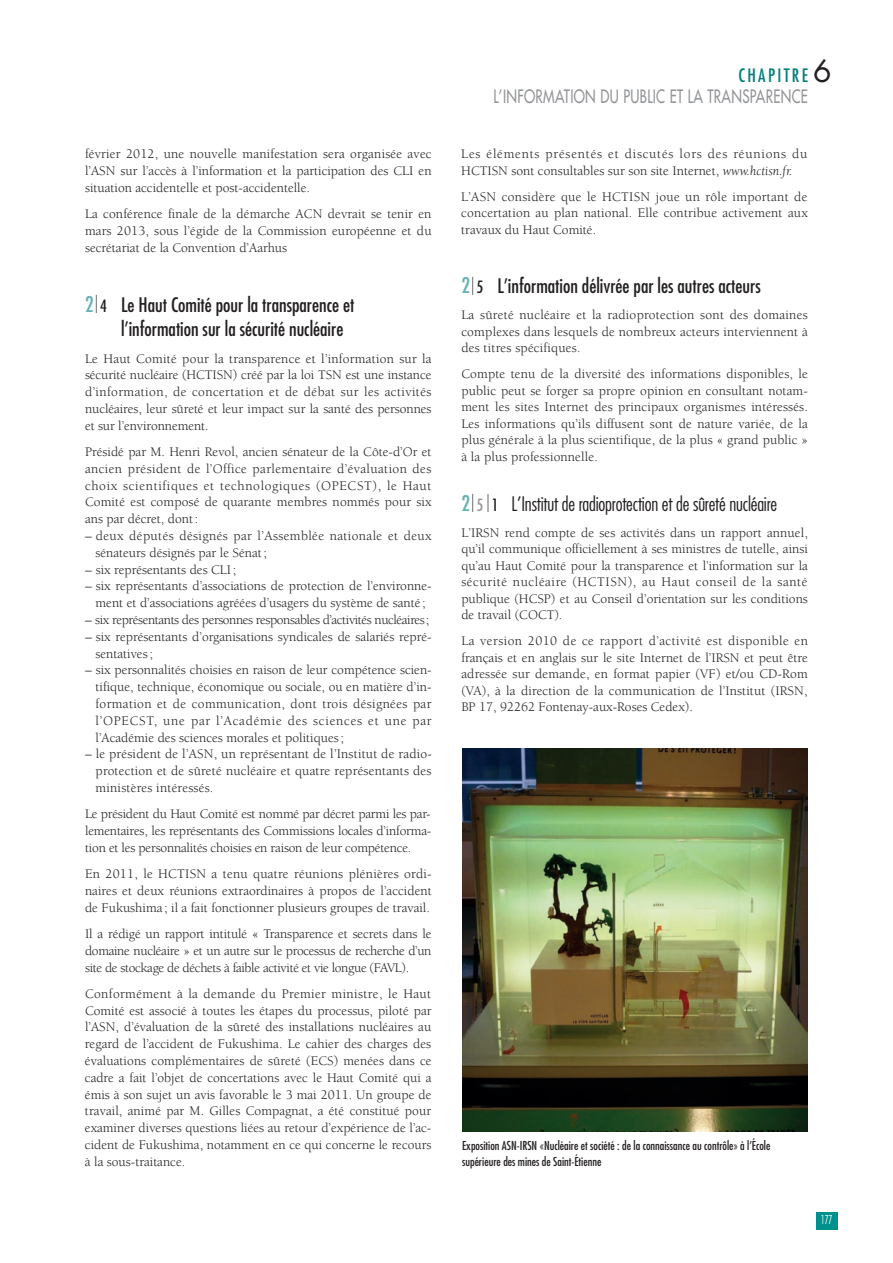
<style>
.page{position:relative;width:893px;height:1263px;background:#fff}
.page>*{position:absolute;margin:0;border:0;box-sizing:border-box;transform-origin:0 0}
.t1{font:30px "Futura";color:#231f20}
.t2{font:condensed 19.5px/24.3px "Futura";color:#231f20}
.t3{font:300 condensed 19.5px "Futura";letter-spacing:-.01em;color:#231f20}
.t4{font:18px "Futura";letter-spacing:.025em;color:#939598;scale:.75 1}
.t5{font:condensed 18px "Futura";letter-spacing:.13em;color:#007e7a}
.t6{font:13.5px/16.8px "Berkeley";color:#231f20;text-align:justify}
.t7{font:13.5px/16.5px "Berkeley";letter-spacing:.055em;color:#231f20}
.t8{font:13.5px/16.8px "Berkeley";letter-spacing:.03em;color:#231f20}
.t9{font:13.5px "Berkeley";letter-spacing:-.03em;color:#231f20}
.t10{font:condensed 12px/16.5px "Futura";color:#231f20}
.t11{font:300 condensed 12px "Futura";color:#fff;scale:.8 1}
.s1{font-size:21px;color:#67b1b2}
.s2{font-size:24px}
.s3{font-size:16.5px}
.s4{font-style:italic}
.s5{font-weight:400;font-size:21px;color:#67b1b2}
.s6{font-weight:400;font-size:24px}
.s7{font-weight:400;font-size:16.5px;color:#939598}
.s8{font-weight:400;font-size:16.5px}
</style>
<div class="page">
<div style="left:816px;top:1212px;width:22px;height:17px;background:#00918f"></div>
<img style="left:463px;top:748px;width:344px;height:383px">
<p class="t6" style="left:85px;top:147px;width:348px">février 2012, une nouvelle manifestation sera organisée avec l’ASN sur l’accès à l’information et la participation des CLI en situation accidentelle et post-accidentelle.</p>
<p class="t6" style="left:85px;top:207px;width:348px">La conférence finale de la démarche ACN devrait se tenir en mars 2013, sous l’égide de la Commission européenne et du secrétariat de la Convention d’Aarhus</p>
<h2 class="t2" style="left:121px;top:294px;width:235px;text-indent:-36px"><span class="s1">2</span><span class="s2">I</span> <span class="s3">4</span> Le Haut Comité pour la transparence et l’information sur la sécurité nucléaire</h2>
<p class="t6" style="left:85px;top:351px;width:348px">Le Haut Comité pour la transparence et l’information sur la sécurité nucléaire (HCTISN) créé par la loi TSN est une instance d’information, de concertation et de débat sur les activités nucléaires, leur sûreté et leur impact sur la santé des personnes et sur l’environnement.</p>
<p class="t6" style="left:85px;top:444px;width:348px">Présidé par M. Henri Revol, ancien sénateur de la Côte-d’Or et ancien président de l’Office parlementaire d’évaluation des choix scientifiques et technologiques (OPECST), le Haut Comité est composé de quarante membres nommés pour six ans par décret, dont :</p>
<p class="t8" style="left:96px;top:528px;width:338px;text-indent:-11px">– deux députés désignés par l’Assemblée nationale et deux sénateurs désignés par le Sénat ;</p>
<p class="t6" style="left:85px;top:562px;width:153px">– six représentants des CLI ;</p>
<p class="t6" style="left:85px;top:579px;width:348px;text-align:center">– six représentants d’associations de protection de l’environne&shy;ment et d’associations agréées d’usagers du système de santé ;</p>
<p class="t9" style="left:85px;top:614px;width:346px">– six représentants des personnes responsables d’activités nucléaires ;</p>
<p class="t6" style="left:96px;top:629px;width:338px;text-indent:-11px">– six représentants d’organisations syndicales de salariés repré&shy;sentatives ;</p>
<p class="t6" style="left:96px;top:663px;width:338px;text-indent:-11px">– six personnalités choisies en raison de leur compétence scien&shy;tifique, technique, économique ou sociale, ou en matière d’in&shy;formation et de communication, dont trois désignées par l’OPECST, une par l’Académie des sciences et une par l’Académie des sciences morales et politiques ;</p>
<p class="t6" style="left:96px;top:747px;width:338px;text-indent:-11px">– le président de l’ASN, un représentant de l’Institut de radio&shy;protection et de sûreté nucléaire et quatre représentants des ministères intéressés.</p>
<p class="t6" style="left:85px;top:807px;width:348px">Le président du Haut Comité est nommé par décret parmi les par&shy;lementaires, les représentants des Commissions locales d’informa&shy;tion et les personnalités choisies en raison de leur compétence.</p>
<p class="t6" style="left:85px;top:866px;width:348px">En 2011, le HCTISN a tenu quatre réunions plénières ordi&shy;naires et deux réunions extraordinaires à propos de l’accident de Fukushima ; il a fait fonctionner plusieurs groupes de travail.</p>
<p class="t6" style="left:85px;top:926px;width:348px">Il a rédigé un rapport intitulé « Transparence et secrets dans le domaine nucléaire » et un autre sur le processus de recherche d’un site de stockage de déchets à faible activité et vie longue (FAVL).</p>
<p class="t6" style="left:85px;top:986px;width:348px">Conformément à la demande du Premier ministre, le Haut Comité est associé à toutes les étapes du processus, piloté par l’ASN, d’évaluation de la sûreté des installations nucléaires au regard de l’accident de Fukushima. Le cahier des charges des évaluations complémentaires de sûreté (ECS) menées dans ce cadre a fait l’objet de concertations avec le Haut Comité qui a émis à son sujet un avis favorable le 3 mai 2011. Un groupe de travail, animé par M. Gilles Compagnat, a été constitué pour examiner diverses questions liées au retour d’expérience de l’ac&shy;cident de Fukushima, notamment en ce qui concerne le recours à la sous-traitance.</p>
<h1 class="t1" style="left:813px;top:57px;width:20px">6</h1>
<h3 class="t5" style="left:738px;top:67px;width:71px">CHAPITRE</h3>
<h3 class="t4" style="left:493px;top:87px;width:421px">L’INFORMATION DU PUBLIC ET LA TRANSPARENCE</h3>
<p class="t7" style="left:461px;top:147px;width:348px">Les éléments présentés et discutés lors des réunions du<br>HCTISN sont consultables sur son site Internet, <span class="s4">www.hctisn.fr.</span></p>
<p class="t6" style="left:461px;top:189px;width:348px">L’ASN considère que le HCTISN joue un rôle important de concertation au plan national. Elle contribue activement aux travaux du Haut Comité.</p>
<h2 class="t2" style="left:461px;top:275px;width:301px"><span class="s1">2</span><span class="s2">I</span> <span class="s3">5</span> L’information délivrée par les autres acteurs</h2>
<p class="t6" style="left:461px;top:308px;width:348px">La sûreté nucléaire et la radioprotection sont des domaines complexes dans lesquels de nombreux acteurs interviennent à des titres spécifiques.</p>
<p class="t6" style="left:461px;top:367px;width:348px">Compte tenu de la diversité des informations disponibles, le public peut se forger sa propre opinion en consultant notam&shy;ment les sites Internet des principaux organismes intéressés.<br>Les informations qu’ils diffusent sont de nature variée, de la plus générale à la plus scientifique, de la plus « grand public » à la plus professionnelle.</p>
<h2 class="t3" style="left:461px;top:495px;width:317px"><span class="s5">2</span><span class="s6">I</span> <span class="s7">5</span> <span class="s6">I</span> <span class="s8">1</span> L’Institut de radioprotection et de sûreté nucléaire</h2>
<p class="t6" style="left:461px;top:525px;width:348px">L’IRSN rend compte de ses activités dans un rapport annuel, qu’il communique officiellement à ses ministres de tutelle, ainsi qu’au Haut Comité pour la transparence et l’information sur la sécurité nucléaire (HCTISN), au Haut conseil de la santé publique (HCSP) et au Conseil d’orientation sur les conditions de travail (COCT).</p>
<p class="t6" style="left:461px;top:634px;width:348px">La version 2010 de ce rapport d’activité est disponible en français et en anglais sur le site Internet de l’IRSN et peut être adressée sur demande, en format papier (VF) et/ou CD-Rom (VA), à la direction de la communication de l’Institut (IRSN, BP 17, 92262 Fontenay-aux-Roses Cedex).</p>
<p class="t10" style="left:462px;top:1137px;width:310px">Exposition ASN-IRSN «Nucléaire et société : de la connaissance au contrôle» à l’École supérieure des mines de Saint-Étienne</p>
<p class="t11" style="left:821px;top:1215px;width:16px">177</p>
</div>
